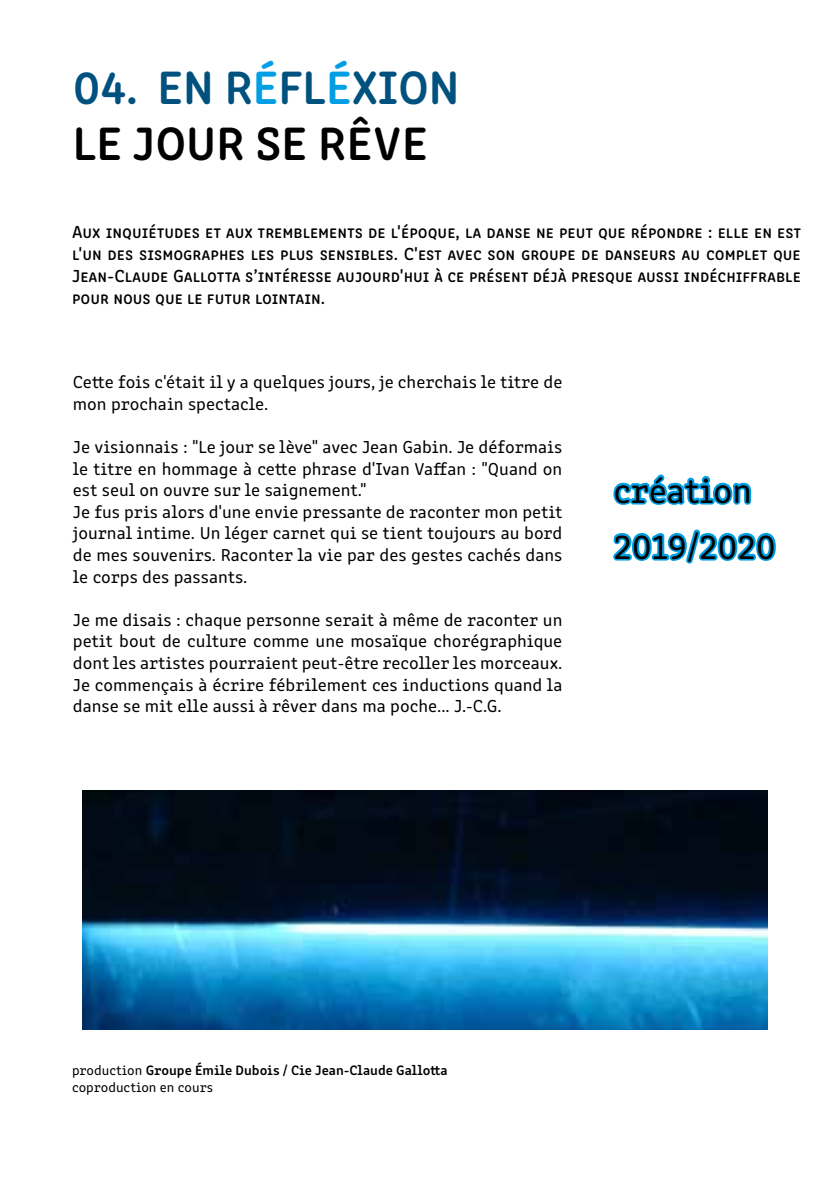
<style>
.page{position:relative;width:840px;height:1191px;background:#fff}
.page>*{position:absolute;margin:0;border:0;box-sizing:border-box;transform-origin:0 0}
.t1{font:600 48px/56.4px "Clone Rounded";color:#00517e}
.t2{font:36px/56px "Clone Rounded";color:#000}
.t3{font:18px/21.6px "Clone Rounded";color:#000}
.t4{font:18px/22px "Clone Rounded Me";color:#000;text-align:justify}
.t5{font:600 14px/16.8px "Clone Rounded";color:#000}
.s1{color:#009fe3}
.s2{color:#000}
.s3{font-weight:400}
</style>
<div class="page">
<svg style="left:613px;top:474px;width:163px;height:90px"></svg>
<img style="left:82px;top:790px;width:685px;height:239px">
<h1 class="t1" style="left:73px;top:55px;width:388px">04. EN R<span class="s1">É</span>FL<span class="s1">É</span>XION<br><span class="s2">LE JOUR SE RÊVE</span></h1>
<p class="t4" style="left:72px;top:219px;width:730px">Aux inquiétudes et aux tremblements de l'époque, la danse ne peut que répondre : elle en est l'un des sismographes les plus sensibles. C'est avec son groupe de danseurs au complet que Jean-Claude Gallotta s’intéresse aujourd'hui à ce présent déjà presque aussi indéchiffrable pour nous que le futur lointain.</p>
<p class="t3" style="left:73px;top:370px;width:490px">Cette fois c'était il y a quelques jours, je cherchais le titre de mon prochain spectacle.</p>
<p class="t3" style="left:73px;top:435px;width:490px">Je visionnais : "Le jour se lève" avec Jean Gabin. Je déformais le titre en hommage à cette phrase d'Ivan Vaffan : "Quand on est seul on ouvre sur le saignement."<br>Je fus pris alors d'une envie pressante de raconter mon petit journal intime. Un léger carnet qui se tient toujours au bord de mes souvenirs. Raconter la vie par des gestes cachés dans le corps des passants.</p>
<p class="t3" style="left:73px;top:607px;width:490px;text-align:justify">Je me disais : chaque personne serait à même de raconter un petit bout de culture comme une mosaïque chorégraphique dont les artistes pourraient peut-être recoller les morceaux.<br>Je commençais à écrire fébrilement ces inductions quand la danse se mit elle aussi à rêver dans ma poche... J.-C.G.</p>
<h2 class="t2" style="left:613px;top:460px;width:164px">création<br>2019/2020</h2>
<p class="t5" style="left:72px;top:1060px;width:377px"><span class="s3">production</span> Groupe Émile Dubois / Cie Jean-Claude Gallotta <span class="s3">coproduction en cours</span></p>
</div>
